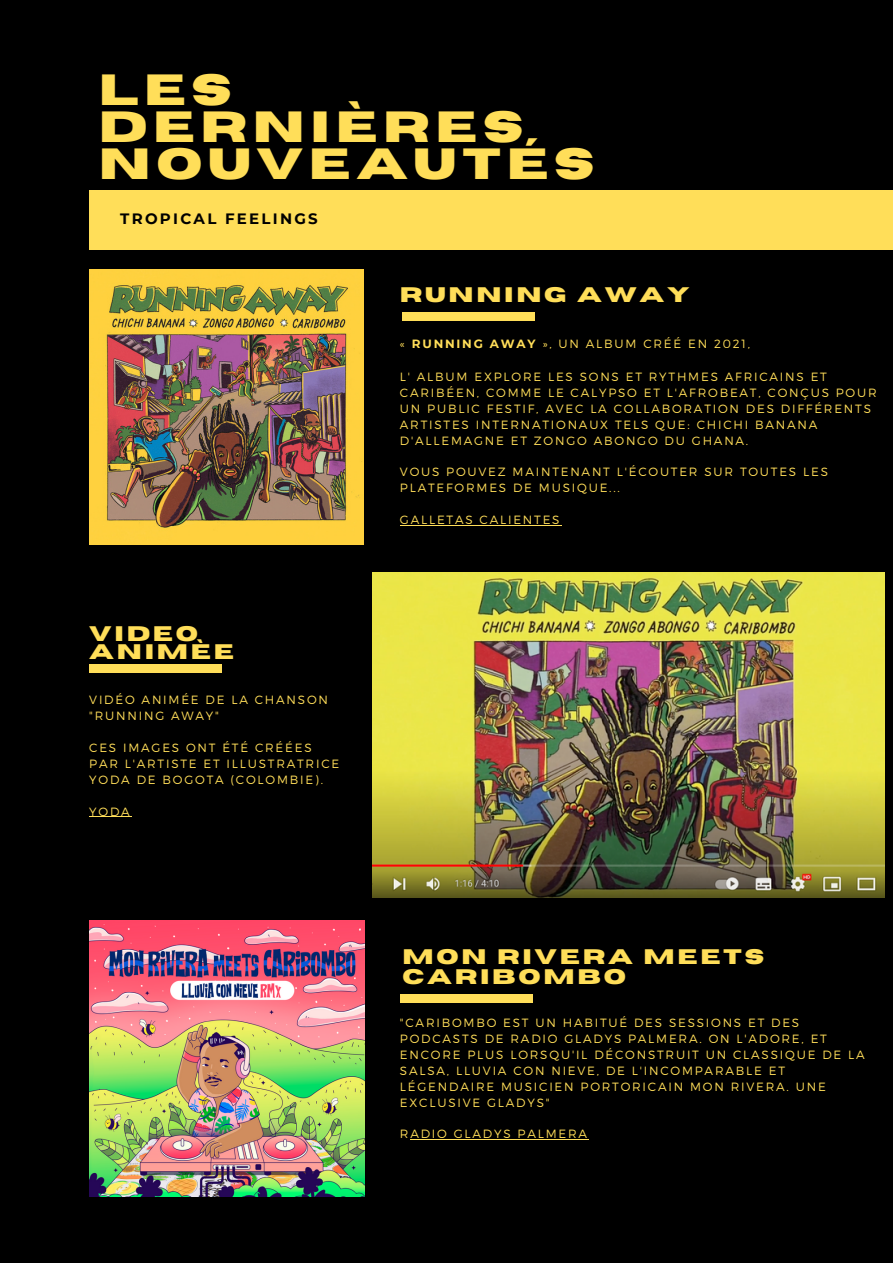
<style>
.page{position:relative;width:893px;height:1264px;background:#fff}
.page>*{position:absolute;margin:0;border:0;box-sizing:border-box;transform-origin:0 0}
.t1{font:700 43.5px/37px "Horizon";letter-spacing:.13em;color:#ffde59}
.t2{font:700 21px/18px "Horizon";letter-spacing:.13em;color:#ffde59}
.t3{font:700 15px "Montserrat";letter-spacing:.15em;color:#000}
.t4{font:300 12px/15.9px "Montserrat";letter-spacing:.15em;color:#ffde59}
.s1{font-weight:700}
</style>
<div class="page">
<div style="left:0;top:0;width:892px;height:1262px;background:#000"></div>
<div style="left:89px;top:190px;width:803px;height:59px;background:#ffde59"></div>
<div style="left:402px;top:312px;width:133px;height:8px;background:#ffde59"></div>
<div style="left:89px;top:665px;width:133px;height:7px;background:#ffde59"></div>
<div style="left:400px;top:994px;width:132px;height:8px;background:#ffde59"></div>
<hr style="left:400px;top:525px;width:161px;height:1px;background:#ffde59">
<hr style="left:89px;top:816px;width:43px;height:1px;background:#ffde59">
<hr style="left:410px;top:1139px;width:178px;height:1px;background:#ffde59">
<img style="left:373px;top:572px;width:511px;height:325px">
<img style="left:89px;top:269px;width:274px;height:275px">
<img style="left:89px;top:920px;width:276px;height:276px">
<h1 class="t1" style="left:99px;top:72px;width:497px">LES<br>DERNIÈRES<br>NOUVEAUTÉS</h1>
<p class="t3" style="left:120px;top:210px;width:199px">TROPICAL FEELINGS</p>
<h2 class="t2" style="left:400px;top:286px;width:291px">RUNNING AWAY</h2>
<h2 class="t2" style="left:89px;top:625px;width:146px">VIDEO<br>ANIMÈE</h2>
<p class="t4" style="left:89px;top:691px;width:240px">VIDÉO ANIMÉE DE LA CHANSON "RUNNING AWAY"</p>
<p class="t4" style="left:89px;top:739px;width:251px">CES IMAGES ONT ÉTÉ CRÉÉES<br>PAR L'ARTISTE ET ILLUSTRATRICE<br>YODA DE BOGOTA (COLOMBIE).</p>
<p class="t4" style="left:89px;top:802px;width:42px">YODA</p>
<p class="t4" style="left:400px;top:335px;width:351px">« <span class="s1">RUNNING AWAY</span> », UN ALBUM CRÉÉ EN 2021,</p>
<p class="t4" style="left:400px;top:368px;width:478px">L' ALBUM EXPLORE LES SONS ET RYTHMES AFRICAINS ET CARIBÉEN, COMME LE CALYPSO ET L'AFROBEAT, CONÇUS POUR UN PUBLIC FESTIF, AVEC LA COLLABORATION DES DIFFÉRENTS ARTISTES INTERNATIONAUX TELS QUE: CHICHI BANANA D'ALLEMAGNE ET ZONGO ABONGO DU GHANA.</p>
<p class="t4" style="left:400px;top:463px;width:429px">VOUS POUVEZ MAINTENANT L'ÉCOUTER SUR TOUTES LES<br>PLATEFORMES DE MUSIQUE...</p>
<p class="t4" style="left:400px;top:511px;width:161px">GALLETAS CALIENTES</p>
<h2 class="t2" style="left:402px;top:947px;width:363px;line-height:20.2px">MON RIVERA MEETS<br>CARIBOMBO</h2>
<p class="t4" style="left:400px;top:1014px;width:466px">"CARIBOMBO EST UN HABITUÉ DES SESSIONS ET DES PODCASTS DE RADIO GLADYS PALMERA. ON L'ADORE, ET ENCORE PLUS LORSQU'IL DÉCONSTRUIT UN CLASSIQUE DE LA SALSA, LLUVIA CON NIEVE, DE L'INCOMPARABLE ET LÉGENDAIRE MUSICIEN PORTORICAIN MON RIVERA. UNE EXCLUSIVE GLADYS"</p>
<p class="t4" style="left:400px;top:1125px;width:188px">RADIO GLADYS PALMERA</p>
</div>
